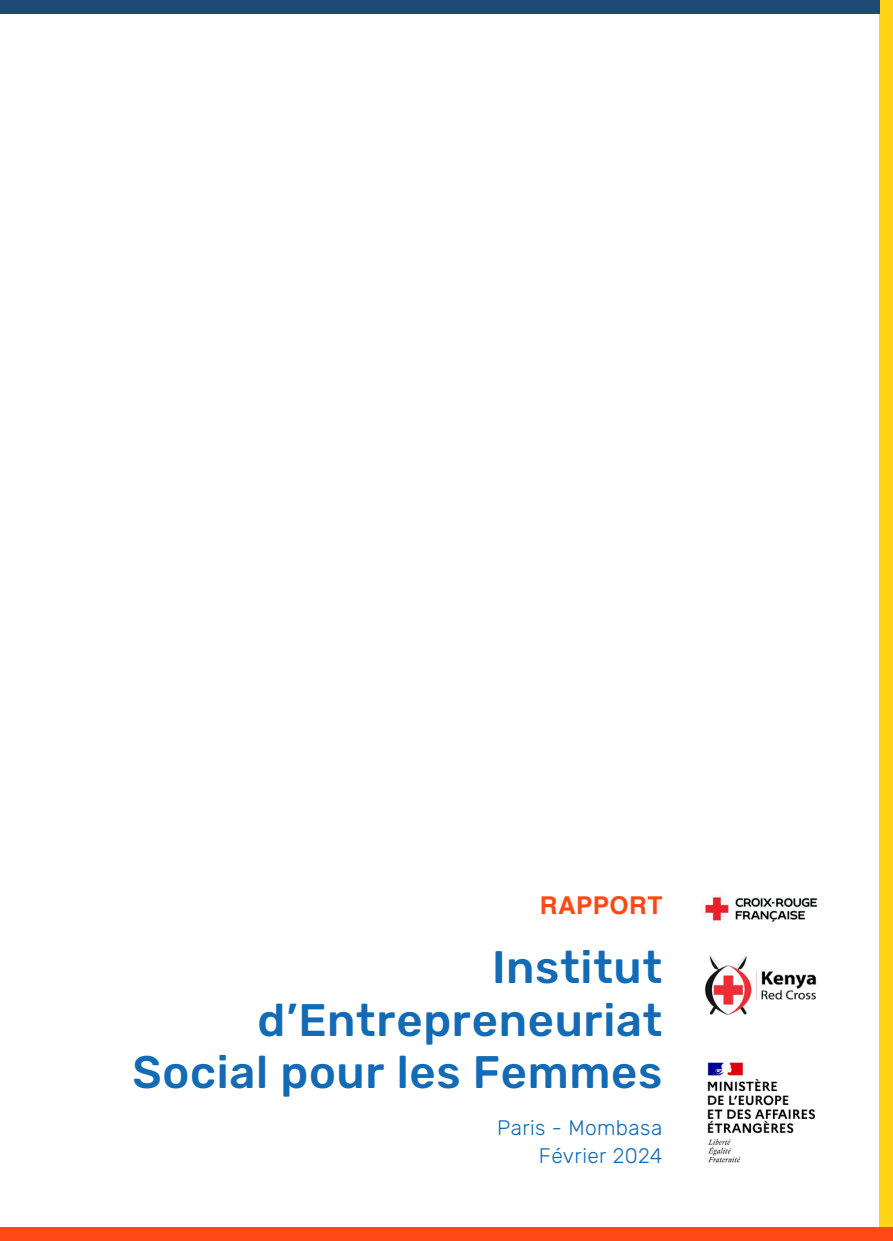
<style>
.page{position:relative;width:893px;height:1241px;background:#fff}
.page>*{position:absolute;margin:0;border:0;box-sizing:border-box;transform-origin:0 0}
.t1{font:500 45.5px/52.5px "Rubik";letter-spacing:.015em;color:#136ab5;text-align:right}
.t2{font:700 24.5px "Helvetica";letter-spacing:.02em;color:#fd4915}
.t3{font:300 21px "Rubik";letter-spacing:.015em;color:#136ab5}
</style>
<div class="page">
<div style="left:879px;top:0;width:14px;height:1240px;background:#ffd416"></div>
<div style="left:0;top:1227px;width:893px;height:13px;background:#fd4915"></div>
<div style="left:0;top:0;width:879px;height:14px;background:#1f4a75"></div>
<img style="left:701px;top:896px;width:117px;height:27px">
<img style="left:705px;top:956px;width:112px;height:60px">
<img style="left:707px;top:1062px;width:108px;height:101px">
<p class="t2" style="left:540px;top:890px;width:124px">RAPPORT</p>
<p class="t1" style="left:492px;top:942px;width:172px">Institut</p>
<p class="t1" style="left:132px;top:994px;width:531px">d’Entrepreneuriat<br>Social pour les Femmes</p>
<p class="t3" style="left:497px;top:1115px;width:167px">Paris - Mombasa</p>
<p class="t3" style="left:539px;top:1143px;width:125px">Février 2024</p>
</div>
